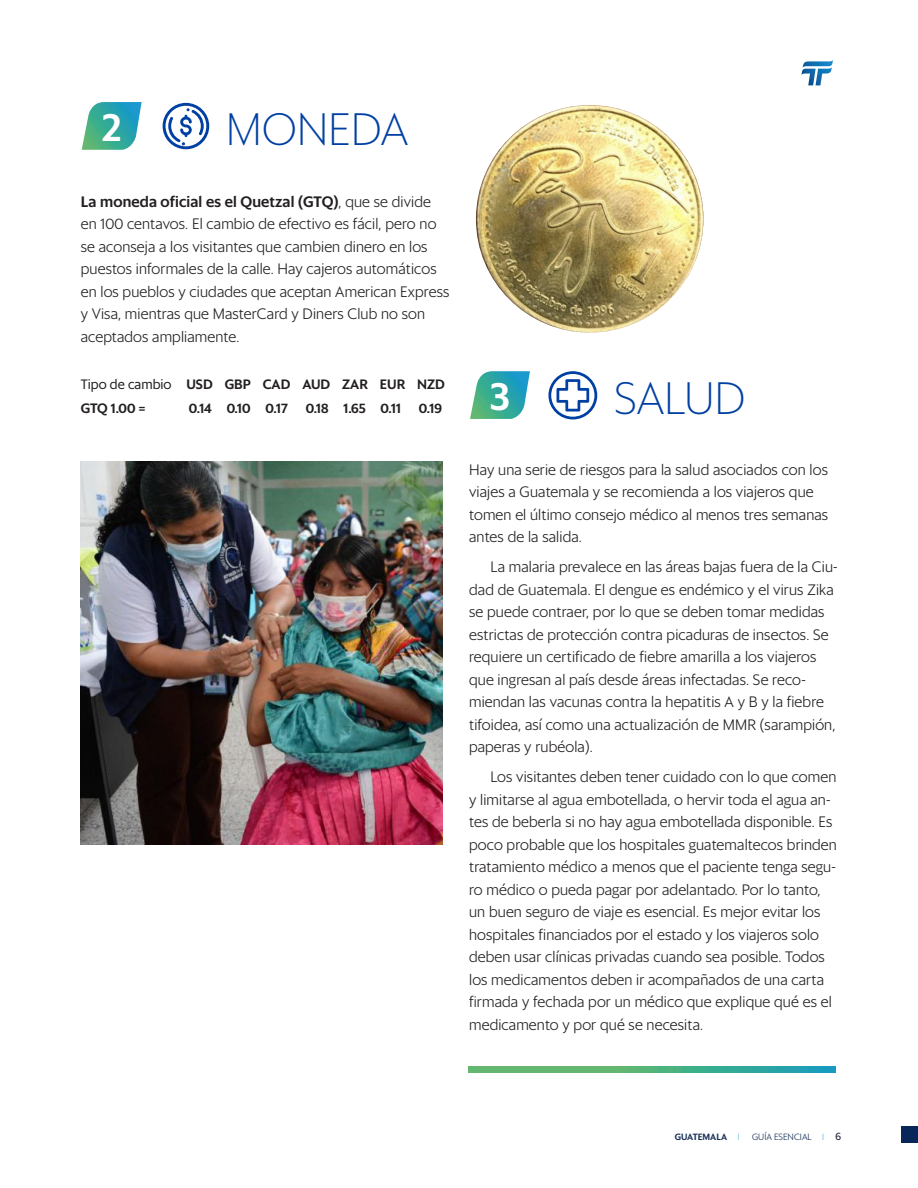
<style>
.page{position:relative;width:918px;height:1188px;background:#fff}
.page>*{position:absolute;margin:0;border:0;box-sizing:border-box;transform-origin:0 0}
.t1{font:200 45px "Sanomat Sans";letter-spacing:.01em;color:#0040a3}
.t2{font:500 39px "Sanomat Sans";color:#fff}
.t3{font:300 15px/22.5px "Sanomat Sans";letter-spacing:.01em;color:#231f20}
.t4{font:500 13.5px/23.7px "Sanomat Sans";color:#231f20}
.t5{font:300 9px "Sanomat Sans";color:#162e55}
.t6{font:500 9px "Sanomat Sans";color:#162e55}
.s1{font-weight:500}
.s2{font-weight:400}
.s3{font-weight:200;color:#1599cd}
.s4{font-weight:400;font-size:10.5px;color:#10132e}
</style>
<div class="page">
<div style="left:901px;top:1126px;width:17px;height:17px;background:#082659"></div>
<svg style="left:801px;top:60px;width:32px;height:25px"></svg>
<svg style="left:82px;top:102px;width:60px;height:48px"></svg>
<svg style="left:470px;top:371px;width:60px;height:48px"></svg>
<img style="left:81px;top:461px;width:361px;height:384px">
<svg style="left:469px;top:1067px;width:366px;height:6px;background:#49af86"></svg>
<svg style="left:548px;top:371px;width:49px;height:48px"></svg>
<svg style="left:163px;top:103px;width:46px;height:46px"></svg>
<img style="left:476px;top:105px;width:227px;height:228px;border-radius:114px">
<h2 class="t2" style="left:102px;top:97px;width:21px">2</h2>
<h1 class="t1" style="left:226px;top:97px;width:184px">MONEDA</h1>
<p class="t3" style="left:81px;top:189px;width:370px"><span class="s1">La moneda oficial es el Quetzal (GTQ)</span>, que se divide en 100 centavos. El cambio de efectivo es fácil, pero no se aconseja a los visitantes que cambien dinero en los puestos informales de la calle. Hay cajeros automáticos en los pueblos y ciudades que aceptan American Express y Visa, mientras que MasterCard y Diners Club no son aceptados ampliamente.</p>
<p class="t4" style="left:81px;top:371px;width:366px"><span class="s2">Tipo de cambio</span> USD GBP CAD AUD ZAR EUR NZD<br>GTQ 1.00 =</p>
<p class="t4" style="left:189px;top:395px;width:100px">0.14 0.10 0.17</p>
<p class="t4" style="left:306px;top:395px;width:97px">0.18 1.65 0.11</p>
<p class="t4" style="left:419px;top:395px;width:25px">0.19</p>
<h2 class="t2" style="left:490px;top:366px;width:21px">3</h2>
<h1 class="t1" style="left:615px;top:366px;width:132px">SALUD</h1>
<p class="t3" style="left:469px;top:457px;width:361px">Hay una serie de riesgos para la salud asociados con los viajes a Guatemala y se recomienda a los viajeros que tomen el último consejo médico al menos tres semanas antes de la salida.</p>
<p class="t3" style="left:469px;top:555px;width:370px;text-indent:21px">La malaria prevalece en las áreas bajas fuera de la Ciu&shy;dad de Guatemala. El dengue es endémico y el virus Zika se puede contraer, por lo que se deben tomar medidas estrictas de protección contra picaduras de insectos. Se requiere un certificado de fiebre amarilla a los viajeros que ingresan al país desde áreas infectadas. Se reco&shy;miendan las vacunas contra la hepatitis A y B y la fiebre tifoidea, así como una actualización de MMR (sarampión, paperas y rubéola).</p>
<p class="t3" style="left:469px;top:765px;width:369px;text-indent:21px">Los visitantes deben tener cuidado con lo que comen y limitarse al agua embotellada, o hervir toda el agua an&shy;tes de beberla si no hay agua embotellada disponible. Es poco probable que los hospitales guatemaltecos brinden tratamiento médico a menos que el paciente tenga segu&shy;ro médico o pueda pagar por adelantado. Por lo tanto, un buen seguro de viaje es esencial. Es mejor evitar los hospitales financiados por el estado y los viajeros solo deben usar clínicas privadas cuando sea posible. Todos los medicamentos deben ir acompañados de una carta firmada y fechada por un médico que explique qué es el medicamento y por qué se necesita.</p>
<p class="t6" style="left:675px;top:1130px;width:66px">GUATEMALA <span class="s3">I</span></p>
<p class="t5" style="left:752px;top:1130px;width:91px">GUÍA ESENCIAL <span class="s3">I</span> <span class="s4">6</span></p>
</div>
